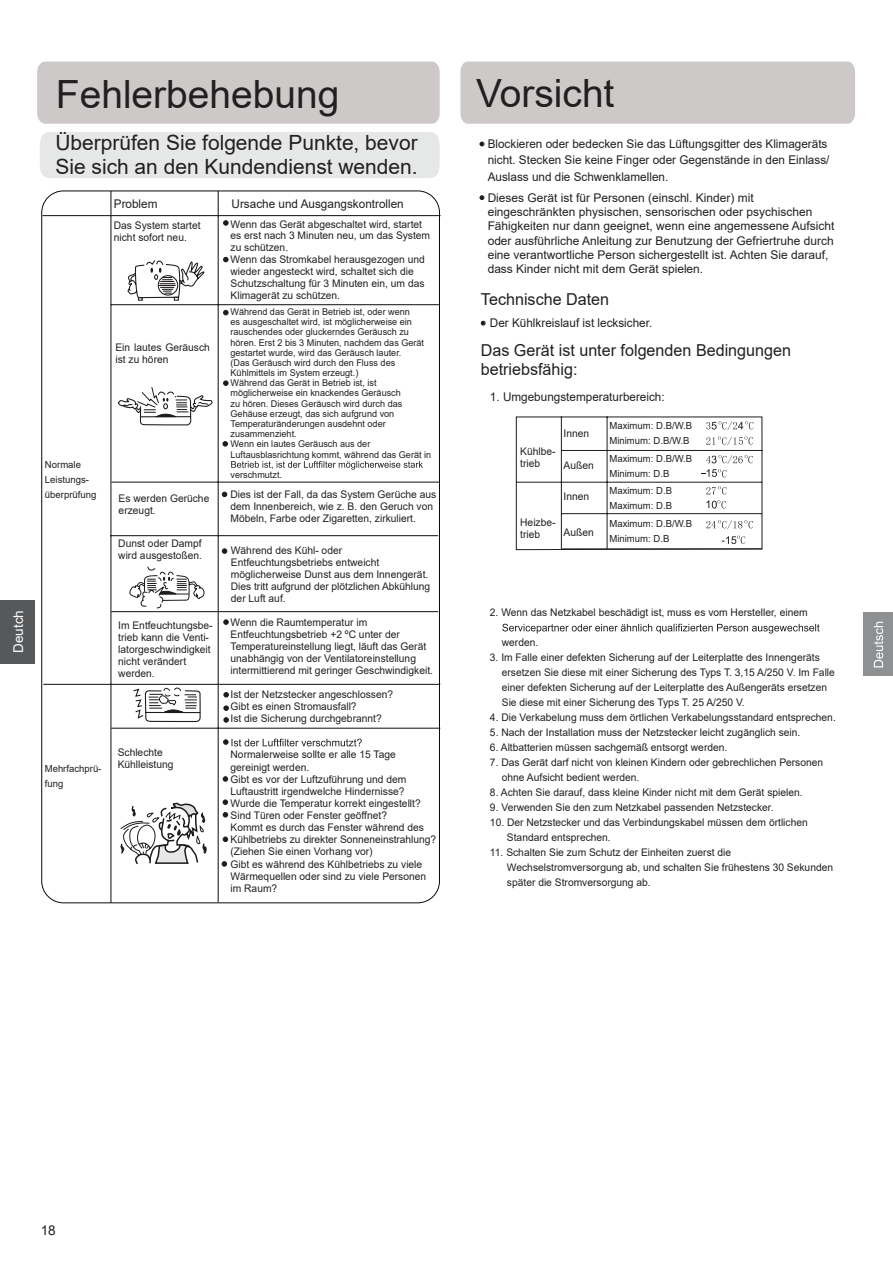
<style>
.page{position:relative;width:893px;height:1263px;background:#fff}
.page>*{position:absolute;margin:0;border:0;box-sizing:border-box;transform-origin:0 0}
.t1{font:38.85px "Arial";color:#231f20}
.t2{font:21px/24px "Arial";color:#231f20}
.t3{font:16.5px/19.8px "Arial";color:#231f20}
.t4{font:13.5px "Arial";color:#fff}
.t5{font:13.5px "Arial";color:#231f20}
.t6{font:12px/14.4px "Arial";color:#231f20}
.t7{font:10.65px "Arial";color:#1f1b1c}
.t8{font:10.5px/12px "Arial";color:#231f20}
.t9{font:9.75px/14.7px "Arial";color:#231f20}
.t10{font:9.3px/10.2px "Arial";color:#231f20}
</style>
<div class="page">
<div style="left:0;top:600px;width:34px;height:63px;background:#57585a"></div>
<div style="left:37px;top:62px;width:403px;height:62px;background:#cdc9c9"></div>
<hr style="left:110px;top:535px;width:328px;height:1px;background:#1f1b1c">
<hr style="left:112px;top:482px;width:328px;height:1px;background:#1f1b1c">
<hr style="left:111px;top:304px;width:328px;height:1px;background:#1f1b1c">
<hr style="left:218px;top:191px;width:1px;height:711px;background:#1f1b1c">
<hr style="left:110px;top:191px;width:1px;height:712px;background:#1f1b1c">
<hr style="left:112px;top:728px;width:328px;height:1px;background:#1f1b1c">
<hr style="left:43px;top:684px;width:397px;height:1px;background:#1f1b1c">
<hr style="left:43px;top:215px;width:398px;height:1px;background:#1f1b1c">
<svg style="left:129px;top:566px;width:76px;height:42px"></svg>
<svg style="left:127px;top:260px;width:77px;height:41px"></svg>
<svg style="left:133px;top:687px;width:68px;height:36px"></svg>
<svg style="left:120px;top:802px;width:87px;height:63px"></svg>
<svg style="left:223px;top:221px;width:5px;height:4px"></svg>
<svg style="left:223px;top:257px;width:5px;height:5px"></svg>
<svg style="left:223px;top:310px;width:5px;height:5px"></svg>
<svg style="left:223px;top:381px;width:5px;height:5px"></svg>
<svg style="left:223px;top:441px;width:5px;height:5px"></svg>
<svg style="left:222px;top:492px;width:5px;height:5px"></svg>
<svg style="left:222px;top:549px;width:5px;height:4px"></svg>
<svg style="left:224px;top:692px;width:5px;height:5px"></svg>
<svg style="left:224px;top:706px;width:5px;height:5px"></svg>
<svg style="left:224px;top:717px;width:5px;height:5px"></svg>
<svg style="left:223px;top:776px;width:5px;height:5px"></svg>
<svg style="left:223px;top:800px;width:5px;height:5px"></svg>
<svg style="left:223px;top:812px;width:5px;height:5px"></svg>
<svg style="left:223px;top:837px;width:5px;height:5px"></svg>
<svg style="left:222px;top:861px;width:5px;height:5px"></svg>
<svg style="left:118px;top:387px;width:95px;height:39px"></svg>
<hr style="left:111px;top:611px;width:327px;height:1px;background:#1f1b1c">
<svg style="left:224px;top:620px;width:4px;height:4px"></svg>
<div style="left:460px;top:62px;width:395px;height:62px;background:#cdc9c9"></div>
<div style="left:40px;top:132px;width:400px;height:46px;background:#e5e8e7"></div>
<svg style="left:480px;top:142px;width:4px;height:4px"></svg>
<svg style="left:480px;top:195px;width:4px;height:5px"></svg>
<svg style="left:481px;top:320px;width:282px;height:230px"></svg>
<svg style="left:706px;top:421px;width:47px;height:9px"></svg>
<svg style="left:706px;top:520px;width:47px;height:9px"></svg>
<svg style="left:722px;top:535px;width:23px;height:9px"></svg>
<svg style="left:706px;top:486px;width:21px;height:8px"></svg>
<svg style="left:706px;top:436px;width:47px;height:9px"></svg>
<hr style="left:561px;top:548px;width:201px;height:1px;background:#1f1b1c">
<svg style="left:712px;top:500px;width:14px;height:8px"></svg>
<svg style="left:231px;top:461px;width:192px;height:9px"></svg>
<svg style="left:502px;top:624px;width:318px;height:9px"></svg>
<svg style="left:223px;top:739px;width:139px;height:7px"></svg>
<div style="left:863px;top:612px;width:30px;height:64px;background:#8f9091"></div>
<svg style="left:874px;top:622px;width:9px;height:45px"></svg>
<svg style="left:702px;top:455px;width:51px;height:22px"></svg>
<p class="t4" style="left:9px;top:653px;width:44px;rotate:-90deg">Deutch</p>
<h1 class="t1" style="left:56px;top:68px;width:285px">Fehlerbehebung</h1>
<h2 class="t2" style="left:55px;top:131px;width:364px">Überprüfen Sie folgende Punkte, bevor<br>Sie sich an den Kundendienst wenden.</h2>
<p class="t6" style="left:114px;top:196px;width:45px">Problem</p>
<p class="t8" style="left:114px;top:219px;width:88px">Das System startet nicht sofort neu.</p>
<p class="t8" style="left:115px;top:341px;width:96px">Ein lautes Geräusch ist zu hören</p>
<p class="t9" style="left:45px;top:457px;width:53px">Normale<br>Leistungs&shy;überprüfung</p>
<p class="t8" style="left:119px;top:492px;width:92px">Es werden Gerüche erzeugt.</p>
<p class="t8" style="left:118px;top:537px;width:85px">Dunst oder Dampf wird ausgestoßen.</p>
<p class="t8" style="left:118px;top:619px;width:96px">Im Entfeuchtungsbe&shy;trieb kann die Venti&shy;latorgeschwindigkeit nicht verändert werden.</p>
<p class="t8" style="left:118px;top:746px;width:47px">Schlechte</p>
<p class="t9" style="left:45px;top:761px;width:58px">Mehrfachprü-</p>
<p class="t8" style="left:118px;top:758px;width:57px">Kühlleistung</p>
<p class="t9" style="left:45px;top:776px;width:20px">fung</p>
<p class="t6" style="left:232px;top:196px;width:174px">Ursache und Ausgangskontrollen</p>
<p class="t8" style="left:231px;top:218px;width:201px">Wenn das Gerät abgeschaltet wird, startet es erst nach 3 Minuten neu, um das System zu schützen.<br>Wenn das Stromkabel herausgezogen und wieder angesteckt wird, schaltet sich die Schutzschaltung für 3 Minuten ein, um das Klimagerät zu schützen.</p>
<p class="t10" style="left:231px;top:307px;width:202px">Während das Gerät in Betrieb ist, oder wenn<br>es ausgeschaltet wird, ist möglicherweise ein rauschendes oder gluckerndes Geräusch zu hören. Erst 2 bis 3 Minuten, nachdem das Gerät gestartet wurde, wird das Geräusch lauter.<br>(Das Geräusch wird durch den Fluss des Kühlmittels im System erzeugt.)<br>Während das Gerät in Betrieb ist, ist möglicherweise ein knackendes Geräusch<br>zu hören. Dieses Geräusch wird durch das Gehäuse erzeugt, das sich aufgrund von Temperaturänderungen ausdehnt oder zusammenzieht.<br>Wenn ein lautes Geräusch aus der Luftausblasrichtung kommt, während das Gerät in</p>
<p class="t10" style="left:231px;top:469px;width:53px">verschmutzt.</p>
<p class="t8" style="left:231px;top:488px;width:207px">Dies ist der Fall, da das System Gerüche aus dem Innenbereich, wie z. B. den Geruch von<br>Möbeln, Farbe oder Zigaretten, zirkuliert.</p>
<p class="t8" style="left:231px;top:544px;width:201px">Während des Kühl- oder<br>Entfeuchtungsbetriebs entweicht möglicherweise Dunst aus dem Innengerät.<br>Dies tritt aufgrund der plötzlichen Abkühlung der Luft auf.</p>
<p class="t8" style="left:231px;top:616px;width:204px">Wenn die Raumtemperatur im Entfeuchtungsbetrieb +2 ºC unter der Temperatureinstellung liegt, läuft das Gerät unabhängig von der Ventilatoreinstellung intermittierend mit geringer Geschwindigkeit.</p>
<p class="t8" style="left:231px;top:689px;width:164px">Ist der Netzstecker angeschlossen?<br>Gibt es einen Stromausfall?<br>Ist die Sicherung durchgebrannt?</p>
<p class="t8" style="left:231px;top:749px;width:207px">Normalerweise sollte er alle 15 Tage gereinigt werden.<br>Gibt es vor der Luftzuführung und dem Luftaustritt irgendwelche Hindernisse?<br>Wurde die Temperatur korrekt eingestellt?<br>Sind Türen oder Fenster geöffnet?<br>Kommt es durch das Fenster während des Kühlbetriebs zu direkter Sonneneinstrahlung? (Ziehen Sie einen Vorhang vor)<br>Gibt es während des Kühlbetriebs zu viele Wärmequellen oder sind zu viele Personen im Raum?</p>
<h1 class="t1" style="left:476px;top:67px;width:140px">Vorsicht</h1>
<p class="t6" style="left:488px;top:135px;width:343px;line-height:16.5px">Blockieren oder bedecken Sie das Lüftungsgitter des Klimageräts nicht. Stecken Sie keine Finger oder Gegenstände in den Einlass/<br>Auslass und die Schwenklamellen.</p>
<p class="t6" style="left:488px;top:190px;width:348px">Dieses Gerät ist für Personen (einschl. Kinder) mit eingeschränkten physischen, sensorischen oder psychischen Fähigkeiten nur dann geeignet, wenn eine angemessene Aufsicht oder ausführliche Anleitung zur Benutzung der Gefriertruhe durch eine verantwortliche Person sichergestellt ist. Achten Sie darauf, dass Kinder nicht mit dem Gerät spielen.</p>
<h3 class="t3" style="left:481px;top:289px;width:130px">Technische Daten</h3>
<h3 class="t3" style="left:481px;top:340px;width:312px">Das Gerät ist unter folgenden Bedingungen betriebsfähig:</h3>
<p class="t6" style="left:490px;top:315px;width:164px">Der Kühlkreislauf ist lecksicher.</p>
<p class="t6" style="left:490px;top:390px;width:176px">1. Umgebungstemperaturbereich:</p>
<p class="t8" style="left:520px;top:445px;width:37px">Kühlbe&shy;trieb</p>
<p class="t8" style="left:520px;top:517px;width:37px">Heizbe&shy;trieb</p>
<p class="t8" style="left:563px;top:427px;width:27px">Innen</p>
<p class="t8" style="left:563px;top:459px;width:32px">Außen</p>
<p class="t8" style="left:563px;top:490px;width:27px">Innen</p>
<p class="t8" style="left:563px;top:526px;width:32px">Außen</p>
<p class="t9" style="left:609px;top:419px;width:84px">Maximum: D.B/W.B<br>Minimum: D.B/W.B</p>
<p class="t9" style="left:609px;top:451px;width:84px">Maximum: D.B/W.B<br>Minimum: D.B</p>
<p class="t9" style="left:609px;top:483px;width:64px">Maximum: D.B<br>Maximum: D.B</p>
<p class="t9" style="left:609px;top:516px;width:84px">Maximum: D.B/W.B<br>Minimum: D.B</p>
<p class="t7" style="left:705px;top:497px;width:7px">1</p>
<p class="t8" style="left:490px;top:607px;width:319px">2. Wenn das Netzkabel beschädigt ist, muss es vom Hersteller, einem</p>
<p class="t8" style="left:502px;top:636px;width:38px">werden.</p>
<p class="t8" style="left:502px;top:650px;width:335px;line-height:15px;text-indent:-12px">3. Im Falle einer defekten Sicherung auf der Leiterplatte des Innengeräts ersetzen Sie diese mit einer Sicherung des Typs T. 3,15 A/250 V. Im Falle einer defekten Sicherung auf der Leiterplatte des Außengeräts ersetzen Sie diese mit einer Sicherung des Typs T. 25 A/250 V.</p>
<p class="t8" style="left:490px;top:711px;width:347px">4. Die Verkabelung muss dem örtlichen Verkabelungsstandard entsprechen.</p>
<p class="t8" style="left:490px;top:726px;width:312px">5. Nach der Installation muss der Netzstecker leicht zugänglich sein.</p>
<p class="t8" style="left:490px;top:741px;width:239px">6. Altbatterien müssen sachgemäß entsorgt werden.</p>
<p class="t8" style="left:502px;top:755px;width:323px;line-height:15px;text-indent:-12px">7. Das Gerät darf nicht von kleinen Kindern oder gebrechlichen Personen ohne Aufsicht bedient werden.</p>
<p class="t8" style="left:490px;top:786px;width:314px">8. Achten Sie darauf, dass kleine Kinder nicht mit dem Gerät spielen.</p>
<p class="t8" style="left:490px;top:801px;width:285px">9. Verwenden Sie den zum Netzkabel passenden Netzstecker.</p>
<p class="t8" style="left:507px;top:815px;width:302px;line-height:15px;text-indent:-17px">10. Der Netzstecker und das Verbindungskabel müssen dem örtlichen<br>Standard entsprechen.</p>
<p class="t8" style="left:507px;top:845px;width:328px;line-height:15px;text-indent:-17px">11. Schalten Sie zum Schutz der Einheiten zuerst die<br>Wechselstromversorgung ab, und schalten Sie frühestens 30 Sekunden später die Stromversorgung ab.</p>
<p class="t5" style="left:41px;top:1220px;width:17px">18</p>
</div>
